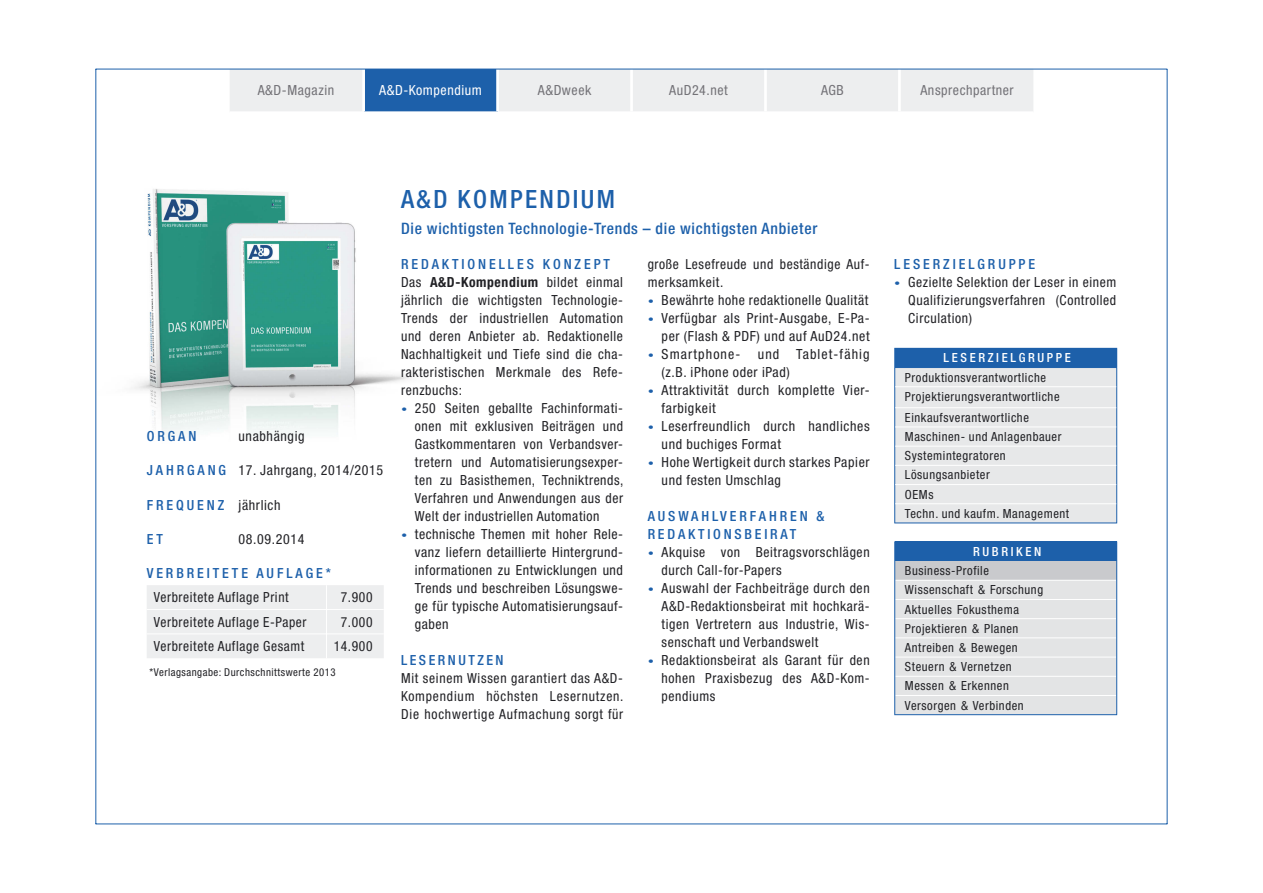
<style>
.page{position:relative;width:1263px;height:893px;background:#fff}
.page>*{position:absolute;margin:0;border:0;box-sizing:border-box;transform-origin:0 0}
.t1{font:500 condensed 25.2px "Helvetica Neue LT Std";letter-spacing:.095em;color:#1d60aa}
.t2{font:500 condensed 15.75px "Helvetica Neue LT Std";letter-spacing:.045em;color:#1d60aa}
.t3{font:condensed 13.95px/18px "Helvetica Neue LT Std";letter-spacing:.045em;color:#212125}
.t4{font:500 condensed 13.95px/18px "Helvetica Neue LT Std";letter-spacing:.21em;color:#1d60aa}
.t5{font:condensed 13.95px/18px "Helvetica Neue LT Std";letter-spacing:.08em;color:#212125}
.t6{font:condensed 13.95px "Helvetica Neue LT Std";letter-spacing:.04em;color:#737277}
.t7{font:condensed 13.95px "Helvetica Neue LT Std";letter-spacing:.04em;color:#fff}
.t8{font:500 condensed 13.95px "Helvetica Neue LT Std";letter-spacing:.18em;color:#1d60aa}
.t9{font:condensed 13.8px/18px "Helvetica Neue LT Std";letter-spacing:.045em;color:#212125}
.t10{font:condensed 12.6px/19.2px "Helvetica Neue LT Std";letter-spacing:.045em;color:#212125}
.t11{font:500 condensed 12.6px "Helvetica Neue LT Std";letter-spacing:.21em;color:#fff}
.t12{font:condensed 10.8px "Helvetica Neue LT Std";letter-spacing:.045em;color:#212125}
.s1{font-weight:500;color:#1d60aa}
.s2{font-weight:400;color:#212125}
.s3{font-weight:700}
.s4{font-family:"Minion Pro";font-stretch:normal;font-size:12.9px;color:#1d60aa}
</style>
<div class="page">
<img style="left:134px;top:189px;width:276px;height:246px">
<div style="left:147px;top:585px;width:237px;height:73px;background:#edeeef"></div>
<hr style="left:894px;top:348px;width:223px;height:1px;background:#1d60aa">
<svg style="left:894px;top:349px;width:223px;height:173px;background:#cfd8e1"></svg>
<hr style="left:894px;top:522px;width:223px;height:1px;background:#1d60aa">
<hr style="left:894px;top:367px;width:223px;height:1px;background:#1d60aa">
<hr style="left:895px;top:386px;width:221px;height:1px;background:#fff">
<hr style="left:895px;top:407px;width:221px;height:1px;background:#fff">
<hr style="left:895px;top:426px;width:221px;height:1px;background:#fff">
<hr style="left:895px;top:446px;width:221px;height:1px;background:#fff">
<hr style="left:895px;top:465px;width:221px;height:1px;background:#fff">
<hr style="left:895px;top:484px;width:221px;height:1px;background:#fff">
<hr style="left:895px;top:503px;width:221px;height:1px;background:#fff">
<hr style="left:894px;top:541px;width:223px;height:1px;background:#1d60aa">
<svg style="left:894px;top:542px;width:223px;height:173px;background:#c9d2dc"></svg>
<div style="left:230px;top:70px;width:803px;height:41px;background:#edeeef"></div>
<div style="left:364px;top:69px;width:134px;height:43px;background:#1d60aa"></div>
<hr style="left:362px;top:69px;width:3px;height:42px;background:#fff">
<hr style="left:496px;top:69px;width:3px;height:42px;background:#fff">
<hr style="left:630px;top:69px;width:3px;height:42px;background:#fff">
<hr style="left:764px;top:69px;width:3px;height:42px;background:#fff">
<hr style="left:898px;top:69px;width:3px;height:42px;background:#fff">
<hr style="left:230px;top:111px;width:803px;height:2px;background:#fff">
<hr style="left:96px;top:69px;width:1px;height:755px;background:#1d60aa">
<hr style="left:1167px;top:69px;width:1px;height:755px;background:#1d60aa">
<hr style="left:96px;top:824px;width:1071px;height:1px;background:#1d60aa">
<hr style="left:96px;top:69px;width:1071px;height:1px;background:#1d60aa">
<p class="t6" style="left:258px;top:85px;width:78px">A&amp;D-Magazin</p>
<p class="t7" style="left:379px;top:85px;width:104px">A&amp;D-Kompendium</p>
<p class="t6" style="left:538px;top:85px;width:55px">A&amp;Dweek</p>
<p class="t6" style="left:669px;top:85px;width:60px">AuD24.net</p>
<p class="t6" style="left:821px;top:85px;width:24px">AGB</p>
<p class="t6" style="left:920px;top:85px;width:95px">Ansprechpartner</p>
<p class="t4" style="left:147px;top:429px;width:51px">ORGAN</p>
<p class="t3" style="left:239px;top:429px;width:68px">unabhängig</p>
<p class="t3" style="left:147px;top:463px;width:238px"><span class="s1">J A H R G A N G</span> 17. Jahrgang, 2014/2015</p>
<p class="t4" style="left:147px;top:497px;width:135px">FREQUENZ <span class="s2">jährlich</span></p>
<p class="t4" style="left:147px;top:531px;width:18px">ET</p>
<p class="t3" style="left:239px;top:531px;width:67px">08.09.2014</p>
<p class="t4" style="left:147px;top:565px;width:186px">VERBREITETE AUFLAGE*</p>
<p class="t3" style="left:154px;top:590px;width:136px">Verbreitete Auflage Print</p>
<p class="t3" style="left:341px;top:590px;width:33px">7.900</p>
<p class="t3" style="left:154px;top:614px;width:154px">Verbreitete Auflage E-Paper</p>
<p class="t3" style="left:341px;top:614px;width:33px">7.000</p>
<p class="t3" style="left:154px;top:638px;width:152px">Verbreitete Auflage Gesamt</p>
<p class="t3" style="left:334px;top:638px;width:40px">14.900</p>
<p class="t12" style="left:150px;top:668px;width:188px">*Verlagsangabe: Durchschnittswerte 2013</p>
<h1 class="t1" style="left:401px;top:190px;width:215px">A&amp;D KOMPENDIUM</h1>
<p class="t2" style="left:401px;top:222px;width:418px">Die wichtigsten Technologie-Trends – die wichtigsten Anbieter</p>
<p class="t3" style="left:401px;top:256px;width:223px"><span class="s1">REDAKTIONELLES KONZEPT<br></span>Das <span class="s3">A&amp;D-Kompendium</span> bildet einmal jährlich die wichtigsten Technologie-<br>Trends der industriellen Automation und deren Anbieter ab. Redaktionelle<br>Nachhaltigkeit und Tiefe sind die cha&shy;rakteristischen Merkmale des Refe&shy;renzbuchs:</p>
<p class="t3" style="left:415px;top:400px;width:210px;text-align:justify;text-indent:-14px"><span class="s4">•</span> 250 Seiten geballte Fachinformati&shy;onen mit exklusiven Beiträgen und Gastkommentaren von Verbandsver&shy;tretern und Automatisierungsexper&shy;ten zu Basisthemen, Techniktrends, Verfahren und Anwendungen aus der Welt der industriellen Automation</p>
<p class="t3" style="left:415px;top:526px;width:210px;text-align:justify;text-indent:-14px"><span class="s4">•</span> technische Themen mit hoher Rele&shy;vanz liefern detaillierte Hintergrund&shy;informationen zu Entwicklungen und Trends und beschreiben Lösungswe&shy;ge für typische Automatisierungsauf&shy;gaben</p>
<p class="t8" style="left:401px;top:655px;width:104px">LESERNUTZEN</p>
<p class="t9" style="left:401px;top:670px;width:224px;text-align:justify">Mit seinem Wissen garantiert das A&amp;D-Kompendium höchsten Lesernutzen.<br>Die hochwertige Aufmachung sorgt für</p>
<p class="t9" style="left:648px;top:256px;width:223px">große Lesefreude und beständige Auf&shy;merksamkeit.</p>
<p class="t3" style="left:648px;top:292px;width:222px"><span class="s4">•</span> Bewährte hohe redaktionelle Qualität</p>
<p class="t3" style="left:648px;top:310px;width:223px;text-align:right"><span class="s4">•</span> Verfügbar als Print-Ausgabe, E-Pa&shy;per (Flash &amp; PDF) und auf AuD24.net</p>
<p class="t5" style="left:662px;top:346px;width:210px;text-indent:-14px"><span class="s4">•</span> Smartphone- und Tablet-fähig (z.B. iPhone oder iPad)</p>
<p class="t3" style="left:662px;top:382px;width:210px;text-indent:-14px"><span class="s4">•</span> Attraktivität durch komplette Vier&shy;farbigkeit</p>
<p class="t3" style="left:662px;top:418px;width:210px;text-indent:-14px"><span class="s4">•</span> Leserfreundlich durch handliches und buchiges Format</p>
<p class="t3" style="left:662px;top:454px;width:210px;text-indent:-14px"><span class="s4">•</span> Hohe Wertigkeit durch starkes Papier und festen Umschlag</p>
<p class="t4" style="left:648px;top:508px;width:178px">AUSWAHLVERFAHREN &amp;<br>REDAKTIONSBEIRAT</p>
<p class="t3" style="left:662px;top:544px;width:210px;text-indent:-14px"><span class="s4">•</span> Akquise von Beitragsvorschlägen durch Call-for-Papers</p>
<p class="t3" style="left:662px;top:580px;width:210px;text-align:justify;text-indent:-14px"><span class="s4">•</span> Auswahl der Fachbeiträge durch den A&amp;D-Re dak tionsbeirat mit hochkarä&shy;tigen Vertretern aus Industrie, Wis&shy;senschaft und Verbandswelt</p>
<p class="t3" style="left:662px;top:652px;width:210px;text-align:justify;text-indent:-14px"><span class="s4">•</span> Redaktionsbeirat als Garant für den hohen Praxisbezug des A&amp;D-Kom&shy;pendiums</p>
<p class="t4" style="left:894px;top:256px;width:142px">LESERZIELGRUPPE</p>
<p class="t3" style="left:908px;top:274px;width:210px;text-align:justify;text-indent:-14px"><span class="s4">•</span> Gezielte Selektion der Leser in einem Qualifizierungsverfahren (Controlled Circulation)</p>
<p class="t11" style="left:943px;top:353px;width:129px">LESERZIELGRUPPE</p>
<p class="t10" style="left:905px;top:369px;width:156px">Produktionsverantwortliche<br>Projektierungsverantwortliche</p>
<p class="t10" style="left:905px;top:409px;width:166px">Einkaufsverantwortliche<br>Maschinen- und Anlagenbauer<br>Systemintegratoren<br>Lösungsanbieter<br>OEMs<br>Techn. und kaufm. Management</p>
<p class="t11" style="left:973px;top:547px;width:70px">RUBRIKEN</p>
<p class="t10" style="left:905px;top:562px;width:140px">Business-Profile<br>Wissenschaft &amp; Forschung<br>Aktuelles Fokusthema<br>Projektieren &amp; Planen<br>Antreiben &amp; Bewegen<br>Steuern &amp; Vernetzen<br>Messen &amp; Erkennen<br>Versorgen &amp; Verbinden</p>
</div>
